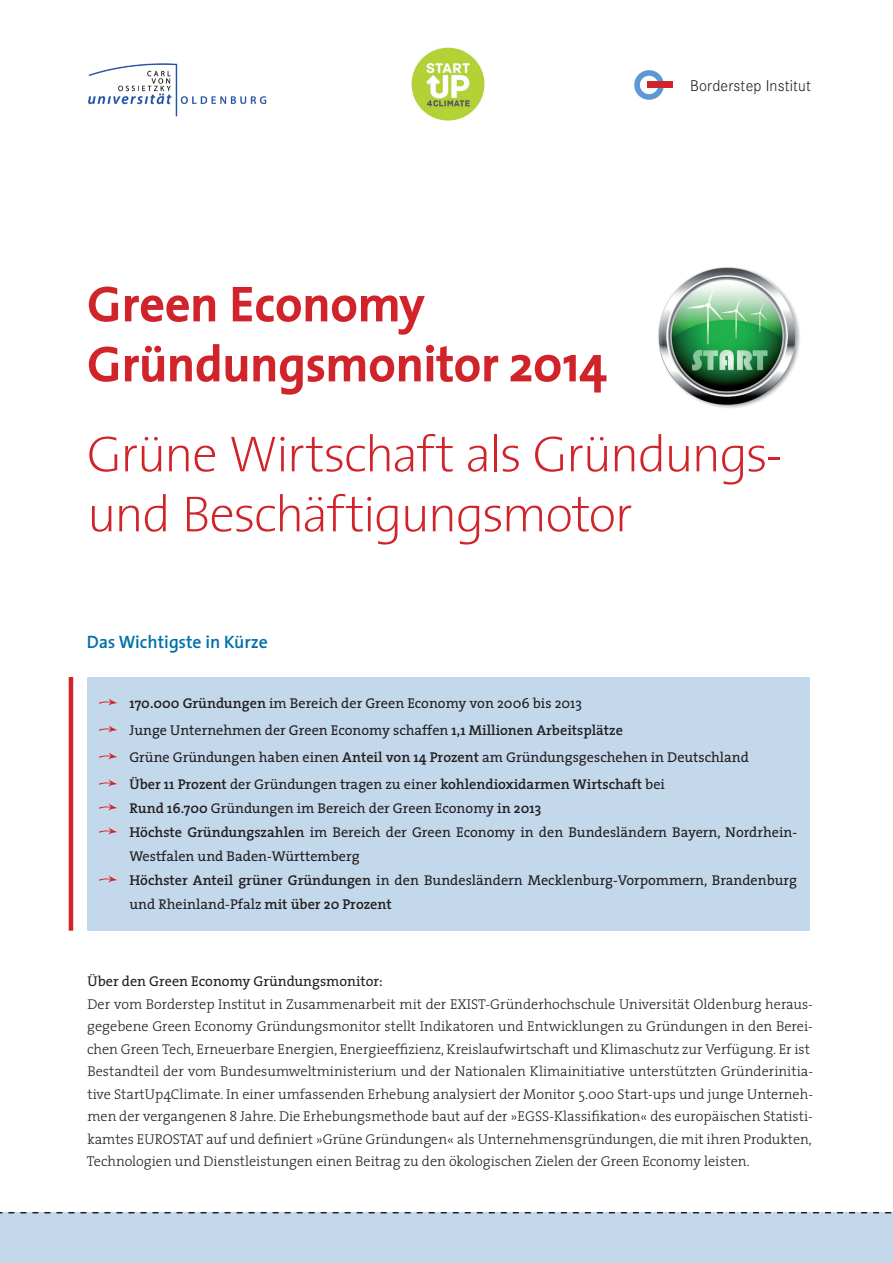
<style>
.page{position:relative;width:893px;height:1263px;background:#fff}
.page>*{position:absolute;margin:0;border:0;box-sizing:border-box;transform-origin:0 0}
.t1{font:200 51px/60px "Thesis Sans";letter-spacing:-.03em;color:#d1232a}
.t2{font:51px/60px "Thesis Sans Bolder";letter-spacing:-.01em;color:#d1232a}
.t3{font:600 18px "Thesis Sans";color:#0070ac}
.t4{font:300 15.3px "Corporate SBQ";letter-spacing:.01em;color:#231f20}
.t5{font:300 14.25px/22.5px "The Serif";color:#231f20}
.t6{font:14.25px/27px "The Serif";color:#231f20}
.s1{font-family:"Topographica";font-size:24px;color:#d1232a}
.s2{font-weight:600}
</style>
<div class="page">
<div style="left:0;top:1212px;width:893px;height:51px;background:#c4d8ec"></div>
<div style="left:87px;top:677px;width:723px;height:254px;background:#c4d8ec"></div>
<hr style="left:69px;top:677px;width:4px;height:254px;background:#d1232a">
<div style="left:634px;top:70px;width:30px;height:30px;border:6px solid #5c98d1;border-radius:50%"></div>
<div style="left:647px;top:82px;width:25px;height:6px;background:#d1232a"></div>
<img style="left:658px;top:267px;width:142px;height:141px">
<img style="left:411px;top:47px;width:74px;height:74px">
<img style="left:88px;top:63px;width:179px;height:54px">
<p class="t4" style="left:690px;top:77px;width:122px">Borderstep Institut</p>
<h1 class="t2" style="left:87px;top:277px;width:521px">Green Economy<br>Gründungsmonitor 2014</h1>
<h1 class="t1" style="left:87px;top:426px;width:696px">Grüne Wirtschaft als Gründungs&shy;und Beschäftigungsmotor</h1>
<p class="t3" style="left:87px;top:632px;width:183px">Das Wichtigste in Kürze</p>
<p class="t6" style="left:100px;top:689px;width:651px"><span class="s1">;</span> <span class="s2">170.000 Gründungen</span> im Bereich der Green Economy von 2006 bis 2013<br><span class="s1">;</span> Junge Unternehmen der Green Economy schaffen <span class="s2">1,1 Millionen Arbeitsplätze<br></span><span class="s1">;</span> Grüne Gründungen haben einen <span class="s2">Anteil von 14 Prozent</span> am Gründungsgeschehen in Deutschland <span class="s1">;</span> <span class="s2">Über 11 Prozent</span> der Gründungen tragen zu einer <span class="s2">kohlendioxidarmen Wirtschaft</span> bei</p>
<p class="t6" style="left:100px;top:794px;width:443px"><span class="s1">;</span> <span class="s2">Rund 16.700</span> Gründungen im Bereich der Green Economy <span class="s2">in 2013</span></p>
<p class="t6" style="left:100px;top:818px;width:699px"><span class="s1">;</span> <span class="s2">Höchste Gründungszahlen</span> im Bereich der Green Economy in den Bundesländern Bayern, Nordrhein-</p>
<p class="t6" style="left:129px;top:842px;width:232px">Westfalen und Baden-Württemberg</p>
<p class="t6" style="left:100px;top:866px;width:699px"><span class="s1">;</span> <span class="s2">Höchster Anteil grüner Gründungen</span> in den Bundesländern Mecklenburg-Vorpommern, Brandenburg</p>
<p class="t6" style="left:129px;top:890px;width:264px">und Rheinland-Pfalz <span class="s2">mit über 20 Prozent</span></p>
<p class="t6" style="left:87px;top:968px;width:297px">Über den Green Economy Gründungsmonitor:</p>
<p class="t5" style="left:87px;top:992px;width:728px">Der vom Borderstep Institut in Zusammenarbeit mit der EXIST-Gründerhochschule Universität Oldenburg heraus&shy;gegebene Green Economy Gründungsmonitor stellt Indikatoren und Entwicklungen zu Gründungen in den Berei&shy;chen Green Tech, Erneuerbare Energien, Energieeffizienz, Kreislaufwirtschaft und Klimaschutz zur Verfügung. Er ist Bestandteil der vom Bundesumweltministerium und der Nationalen Klimainitiative unterstützten Gründerinitia&shy;tive StartUp4Climate. In einer umfassenden Erhebung analysiert der Monitor 5.000 Start-ups und junge Unterneh&shy;men der vergangenen 8 Jahre. Die Erhebungsmethode baut auf der »EGSS-Klassifikation« des europäischen Statisti&shy;kamtes EUROSTAT auf und definiert »Grüne Gründungen« als Unternehmensgründungen, die mit ihren Produkten, Technologien und Dienstleistungen einen Beitrag zu den ökologischen Zielen der Green Economy leisten.</p>
</div>
